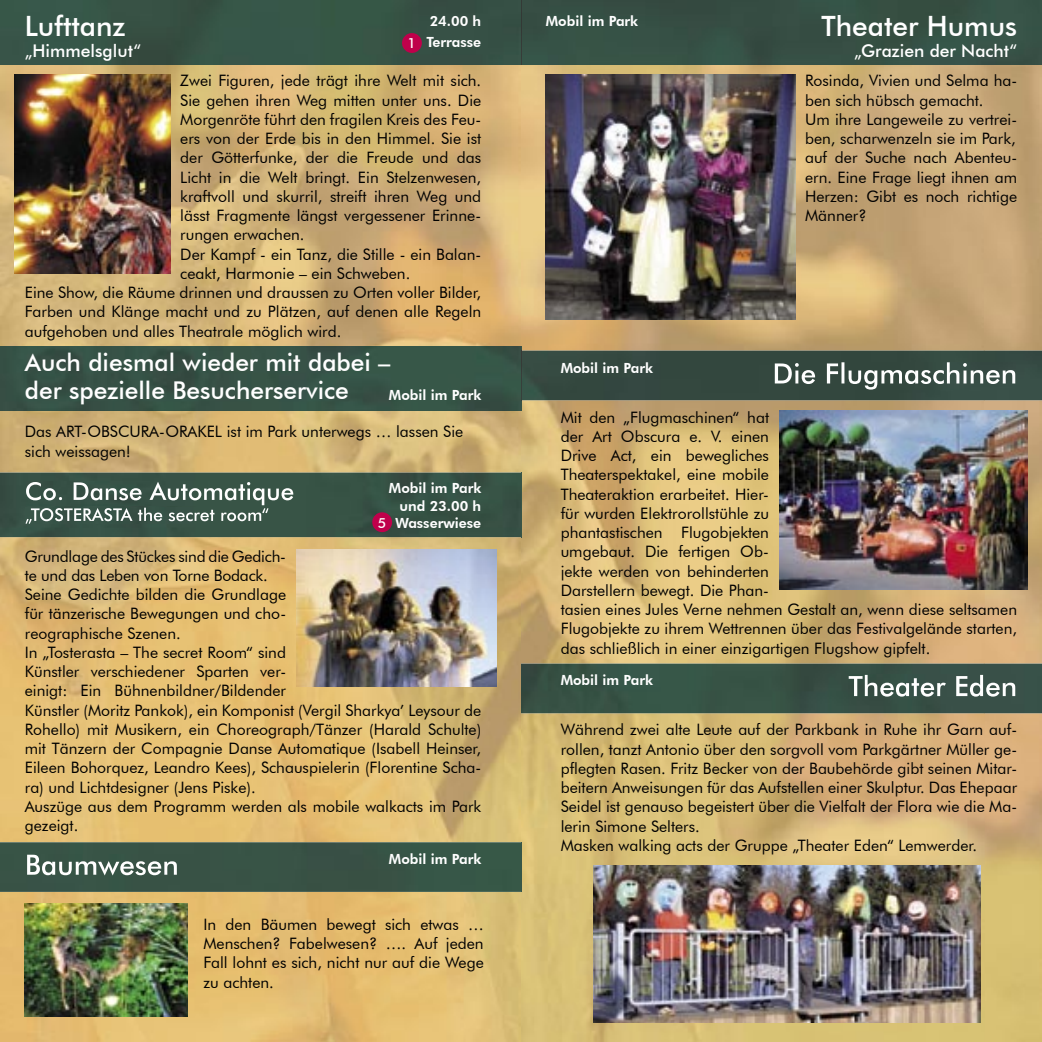
<style>
.page{position:relative;width:1042px;height:1042px;background:#fff}
.page>*{position:absolute;margin:0;border:0;box-sizing:border-box;transform-origin:0 0}
.t1{font:500 28px "Futura BT";color:#fff}
.t2{font:500 24.5px/28px "Futura BT";color:#fff}
.t3{font:500 17.5px "Futura BT";color:#fff}
.t4{font:15.75px/19.2px "Futura BT";color:#000}
.t5{font:800 14px/17.5px "Futura BT";color:#fff;text-align:right}
.t6{font:500 14px "Futura BT";color:#fff}
</style>
<div class="page">
<img style="left:0;top:0;width:1042px;height:1042px">
<img style="left:521px;top:64px;width:1px;height:978px">
<img style="left:594px;top:865px;width:387px;height:157px">
<img style="left:522px;top:351px;width:520px;height:49px">
<img style="left:775px;top:362px;width:240px;height:28px">
<img style="left:779px;top:410px;width:248px;height:180px">
<img style="left:521px;top:663px;width:521px;height:50px">
<img style="left:848px;top:675px;width:167px;height:21px">
<div style="left:0;top:472px;width:521px;height:65px;background:#375245"></div>
<img style="left:521px;top:472px;width:1px;height:65px">
<img style="left:25px;top:903px;width:162px;height:113px">
<img style="left:26px;top:482px;width:267px;height:23px">
<img style="left:26px;top:508px;width:242px;height:16px">
<img style="left:296px;top:549px;width:200px;height:138px">
<div style="left:0;top:346px;width:521px;height:64px;background:#375346"></div>
<img style="left:521px;top:346px;width:1px;height:64px">
<img style="left:521px;top:351px;width:1px;height:49px">
<img style="left:521px;top:0;width:1px;height:64px">
<div style="left:402px;top:33px;width:20px;height:20px;background:#bf004b;border-radius:50%"></div>
<img style="left:15px;top:74px;width:155px;height:199px">
<div style="left:0;top:842px;width:521px;height:50px;background:#385346"></div>
<img style="left:521px;top:842px;width:1px;height:50px">
<img style="left:27px;top:854px;width:150px;height:21px">
<img style="left:546px;top:74px;width:249px;height:245px">
<div style="left:372px;top:512px;width:20px;height:20px;background:#bf004b;border-radius:50%"></div>
<h1 class="t1" style="left:25px;top:9px;width:102px">Lufttanz</h1>
<p class="t3" style="left:25px;top:40px;width:118px">„Himmelsglut“</p>
<p class="t5" style="left:426px;top:10px;width:56px;line-height:21px;text-align:left">24.00 h<br>Terrasse</p>
<p class="t4" style="left:180px;top:71px;width:302px">Zwei Figuren, jede trägt ihre Welt mit sich.</p>
<p class="t4" style="left:180px;top:90px;width:302px">Sie gehen ihren Weg mitten unter uns. Die</p>
<p class="t4" style="left:180px;top:110px;width:302px">Morgenröte führt den fragilen Kreis des Feu-</p>
<p class="t4" style="left:180px;top:129px;width:302px">ers von der Erde bis in den Himmel. Sie ist</p>
<p class="t4" style="left:180px;top:148px;width:302px">der Götterfunke, der die Freude und das</p>
<p class="t4" style="left:180px;top:167px;width:302px">Licht in die Welt bringt. Ein Stelzenwesen,</p>
<p class="t4" style="left:180px;top:187px;width:302px">kraftvoll und skurril, streift ihren Weg und</p>
<p class="t4" style="left:180px;top:206px;width:302px">lässt Fragmente längst vergessener Erinne-</p>
<p class="t4" style="left:180px;top:225px;width:126px">rungen erwachen.</p>
<p class="t4" style="left:180px;top:244px;width:302px">Der Kampf - ein Tanz, die Stille - ein Balan-</p>
<p class="t4" style="left:180px;top:264px;width:232px">ceakt, Harmonie – ein Schweben.</p>
<p class="t4" style="left:25px;top:283px;width:458px">Eine Show, die Räume drinnen und draussen zu Orten voller Bilder,</p>
<p class="t4" style="left:25px;top:302px;width:458px">Farben und Klänge macht und zu Plätzen, auf denen alle Regeln</p>
<p class="t4" style="left:25px;top:321px;width:318px">aufgehoben und alles Theatrale möglich wird.</p>
<p class="t6" style="left:408px;top:35px;width:10px">1</p>
<h2 class="t2" style="left:25px;top:348px;width:367px">Auch diesmal wieder mit dabei – der spezielle Besucherservice</h2>
<p class="t4" style="left:25px;top:422px;width:440px">Das ART-OBSCURA-ORAKEL ist im Park unterwegs … lassen Sie sich weissagen!</p>
<p class="t5" style="left:389px;top:386px;width:94px">Mobil im Park</p>
<p class="t5" style="left:389px;top:479px;width:94px">Mobil im Park und 23.00 h<br>Wasserwiese</p>
<p class="t6" style="left:378px;top:514px;width:10px">5</p>
<p class="t4" style="left:25px;top:546px;width:458px">Grundlage des Stückes sind die Gedich-<br>te und das Leben von Torne Bodack.<br>Seine Gedichte bilden die Grundlage<br>für tänzerische Bewegungen und cho-<br>reographische Szenen.<br>In „Tosterasta – The secret Room“ sind<br>Künstler verschiedener Sparten ver-<br>einigt: Ein Bühnenbildner/Bildender<br>Künstler (Moritz Pankok), ein Komponist (Vergil Sharkya’ Leysour de Rohello) mit Musikern, ein Choreograph/Tänzer (Harald Schulte) mit Tänzern der Compagnie Danse Automatique (Isabell Heinser, Eileen Bohorquez, Leandro Kees), Schauspielerin (Florentine Scha&shy;ra) und Lichtdesigner (Jens Piske).<br>Auszüge aus dem Programm werden als mobile walkacts im Park gezeigt.</p>
<p class="t5" style="left:389px;top:850px;width:94px">Mobil im Park</p>
<p class="t4" style="left:203px;top:914px;width:282px;text-align:justify">In den Bäumen bewegt sich etwas … Menschen? Fabelwesen? …. Auf jeden Fall lohnt es sich, nicht nur auf die Wege zu achten.</p>
<p class="t5" style="left:546px;top:12px;width:94px">Mobil im Park</p>
<p class="t5" style="left:561px;top:359px;width:94px">Mobil im Park</p>
<h1 class="t1" style="left:821px;top:9px;width:197px">Theater Humus</h1>
<p class="t3" style="left:854px;top:40px;width:165px">„Grazien der Nacht“</p>
<p class="t4" style="left:805px;top:71px;width:214px">Rosinda, Vivien und Selma ha&shy;ben sich hübsch gemacht.<br>Um ihre Langeweile zu vertrei&shy;ben, scharwenzeln sie im Park, auf der Suche nach Abenteu&shy;ern. Eine Frage liegt ihnen am<br>Herzen: Gibt es noch richtige<br>Männer?</p>
<p class="t4" style="left:561px;top:407px;width:458px">Mit den „Flugmaschinen“ hat<br>der Art Obscura e. V. einen<br>Drive Act, ein bewegliches<br>Theaterspektakel, eine mobile<br>Theateraktion erarbeitet. Hier-<br>für wurden Elektrorollstühle zu<br>phantastischen Flugobjekten<br>umgebaut. Die fertigen Ob-<br>jekte werden von behinderten<br>Darstellern bewegt. Die Phan-<br>tasien eines Jules Verne nehmen Gestalt an, wenn diese seltsamen Flugobjekte zu ihrem Wettrennen über das Festivalgelände starten, das schließlich in einer einzigartigen Flugshow gipfelt.</p>
<p class="t5" style="left:561px;top:671px;width:94px">Mobil im Park</p>
<p class="t4" style="left:561px;top:720px;width:458px">Während zwei alte Leute auf der Parkbank in Ruhe ihr Garn auf&shy;rollen, tanzt Antonio über den sorgvoll vom Parkgärtner Müller ge&shy;pflegten Rasen. Fritz Becker von der Baubehörde gibt seinen Mitar&shy;beitern Anweisungen für das Aufstellen einer Skulptur. Das Ehepaar Seidel ist genauso begeistert über die Vielfalt der Flora wie die Ma&shy;lerin Simone Selters.<br>Masken walking acts der Gruppe „Theater Eden“ Lemwerder.</p>
</div>
